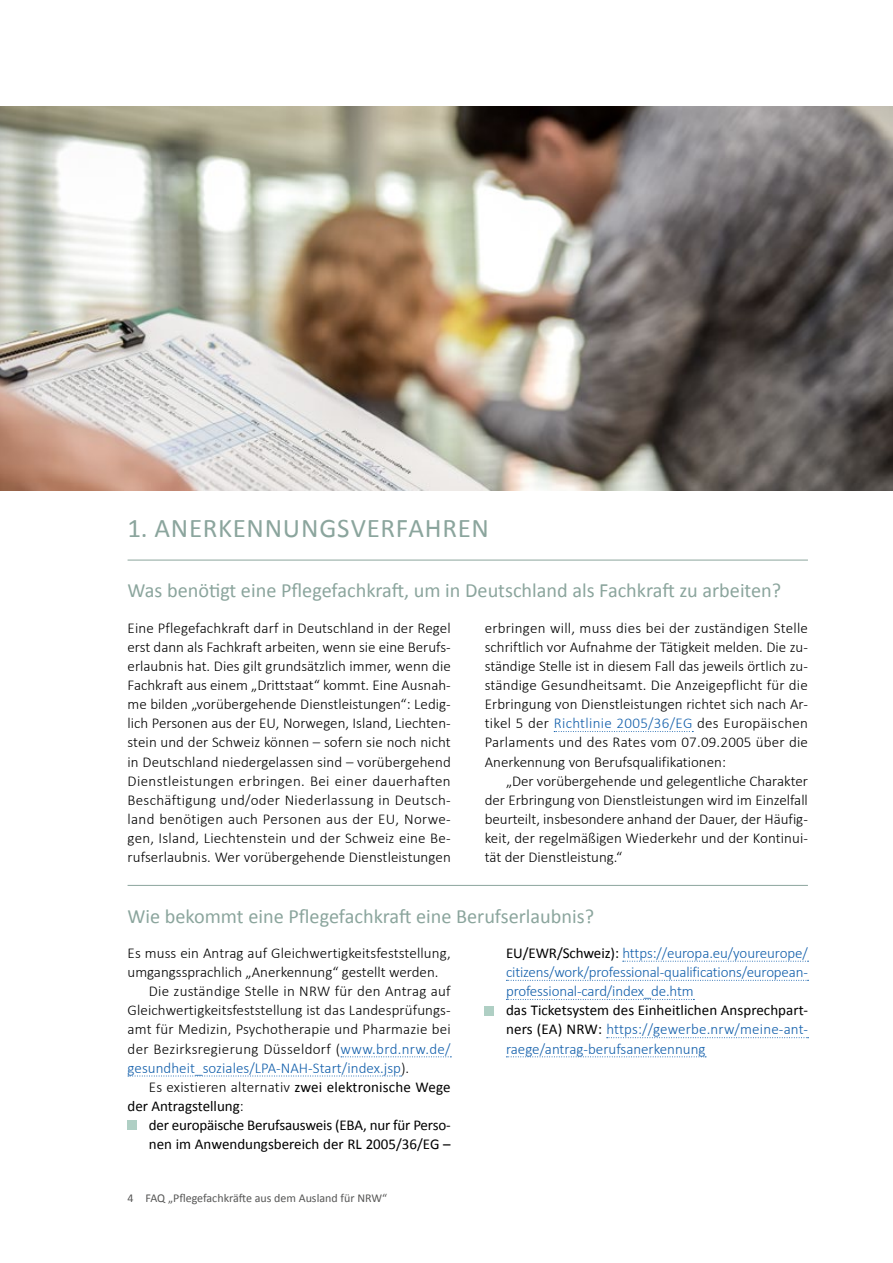
<style>
.page{position:relative;width:893px;height:1263px;background:#fff}
.page>*{position:absolute;margin:0;border:0;box-sizing:border-box;transform-origin:0 0}
._00_FAQ_Head_1{font:27px "Calibri";letter-spacing:.025em;color:#8ba59d}
._00_FAQ_Frage{font:20.25px "Calibri";color:#8ba59d}
._01-fliesstext_2019{font:300 15px/19.2px "Calibri";letter-spacing:.005em;color:#000;text-align:justify}
._01-fliesstext_2019-2{font:300 15px/19.2px "Calibri";letter-spacing:-.01em;color:#125fab;text-align:justify}
._01-fliesstext_2019-3{font:15px/19.2px "Calibri";letter-spacing:-.01em;color:#000}
.t1{font:12px "Calibri";color:#565655}
.s1{color:#125fab}
.s2{font-weight:300}
.s3{font-weight:400;color:#000}
</style>
<div class="page">
<img style="left:0;top:106px;width:893px;height:385px">
<hr style="left:128px;top:560px;width:680px;height:1px;background:#8ba59d">
<svg style="left:554px;top:731px;width:139px;height:1px"></svg>
<hr style="left:128px;top:885px;width:680px;height:1px;background:#8ba59d">
<svg style="left:341px;top:1056px;width:110px;height:1px"></svg>
<svg style="left:128px;top:1075px;width:274px;height:1px"></svg>
<div style="left:128px;top:1121px;width:9px;height:9px;background:#afcfc4"></div>
<svg style="left:623px;top:961px;width:185px;height:1px"></svg>
<svg style="left:506px;top:980px;width:302px;height:1px"></svg>
<svg style="left:506px;top:999px;width:188px;height:1px"></svg>
<svg style="left:607px;top:1037px;width:201px;height:1px"></svg>
<svg style="left:506px;top:1056px;width:200px;height:1px"></svg>
<div style="left:485px;top:1006px;width:9px;height:9px;background:#afcfc4"></div>
<p class="_00_FAQ_Head_1" style="left:128px;top:511px;width:363px">1. ANERKENNUNGSVERFAHREN</p>
<p class="_00_FAQ_Frage" style="left:128px;top:578px;width:655px">Was benötigt eine Pflegefachkraft, um in Deutschland als Fachkraft zu arbeiten?</p>
<p class="_01-fliesstext_2019" style="left:128px;top:617px;width:325px">Eine Pflegefachkraft darf in Deutschland in der Regel erst dann als Fachkraft arbeiten, wenn sie eine Berufs&shy;erlaubnis hat. Dies gilt grundsätzlich immer, wenn die Fachkraft aus einem „Drittstaat“ kommt. Eine Ausnah&shy;me bilden „vorübergehende Dienstleistungen“: Ledig&shy;lich Personen aus der EU, Norwegen, Island, Liechten&shy;stein und der Schweiz können – sofern sie noch nicht in Deutschland niedergelassen sind – vorübergehend Dienstleistungen erbringen. Bei einer dauerhaften Beschäftigung und/oder Niederlassung in Deutsch&shy;land benötigen auch Personen aus der EU, Norwe&shy;gen, Island, Liechtenstein und der Schweiz eine Be&shy;rufserlaubnis. Wer vorübergehende Dienstleistungen</p>
<p class="_01-fliesstext_2019" style="left:485px;top:617px;width:325px">erbringen will, muss dies bei der zuständigen Stelle schriftlich vor Aufnahme der Tätigkeit melden. Die zu&shy;ständige Stelle ist in diesem Fall das jeweils örtlich zu&shy;ständige Gesundheitsamt. Die Anzeigepflicht für die Erbringung von Dienstleistungen richtet sich nach Ar&shy;tikel 5 der <span class="s1">Richtlinie 2005/36/EG</span> des Europäischen Parlaments und des Rates vom 07.09.2005 über die Anerkennung von Berufsqualifikationen:</p>
<p class="_01-fliesstext_2019" style="left:485px;top:770px;width:325px;text-indent:21px">„Der vorübergehende und gelegentliche Charakter der Erbringung von Dienstleistungen wird im Einzelfall beurteilt, insbesondere anhand der Dauer, der Häufig&shy;keit, der regelmäßigen Wiederkehr und der Kontinui&shy;tät der Dienstleistung.“</p>
<p class="_00_FAQ_Frage" style="left:128px;top:903px;width:468px">Wie bekommt eine Pflegefachkraft eine Berufserlaubnis?</p>
<p class="_01-fliesstext_2019" style="left:128px;top:942px;width:325px">Es muss ein Antrag auf Gleichwertigkeitsfeststellung, umgangssprachlich „Anerkennung“ gestellt werden.</p>
<p class="_01-fliesstext_2019" style="left:128px;top:981px;width:325px;text-indent:21px">Die zuständige Stelle in NRW für den Antrag auf Gleichwertigkeitsfeststellung ist das Landesprüfungs&shy;amt für Medizin, Psychotherapie und Pharmazie bei der Bezirksregierung Düsseldorf (<span class="s1">www.brd.nrw.de/ gesundheit_soziales/LPA-NAH-Start/index.jsp</span>).</p>
<p class="_01-fliesstext_2019-3" style="left:128px;top:1077px;width:325px;text-indent:21px"><span class="s2">Es existieren alternativ</span> zwei elektronische Wege der Antragstellung<span class="s2">:</span></p>
<p class="_01-fliesstext_2019-3" style="left:149px;top:1115px;width:303px">der europäische Berufsausweis (EBA, nur für Perso&shy;nen im Anwendungsbereich der RL 2005/36/EG –</p>
<p class="_01-fliesstext_2019-2" style="left:506px;top:942px;width:303px"><span class="s3">EU/EWR/Schweiz):</span> https://europa.eu/youreurope/ citizens/work/professional-qualifications/european&shy;professional-card/index_de.htm</p>
<p class="_01-fliesstext_2019-2" style="left:506px;top:1000px;width:303px"><span class="s3">das Ticketsystem des Einheitlichen Ansprechpart&shy;ners (EA) NRW:</span> https://gewerbe.nrw/meine-ant&shy;raege/antrag-berufsanerkennung</p>
<p class="t1" style="left:128px;top:1190px;width:261px">4 FAQ „Pflegefachkräfte aus dem Ausland für NRW“</p>
</div>
